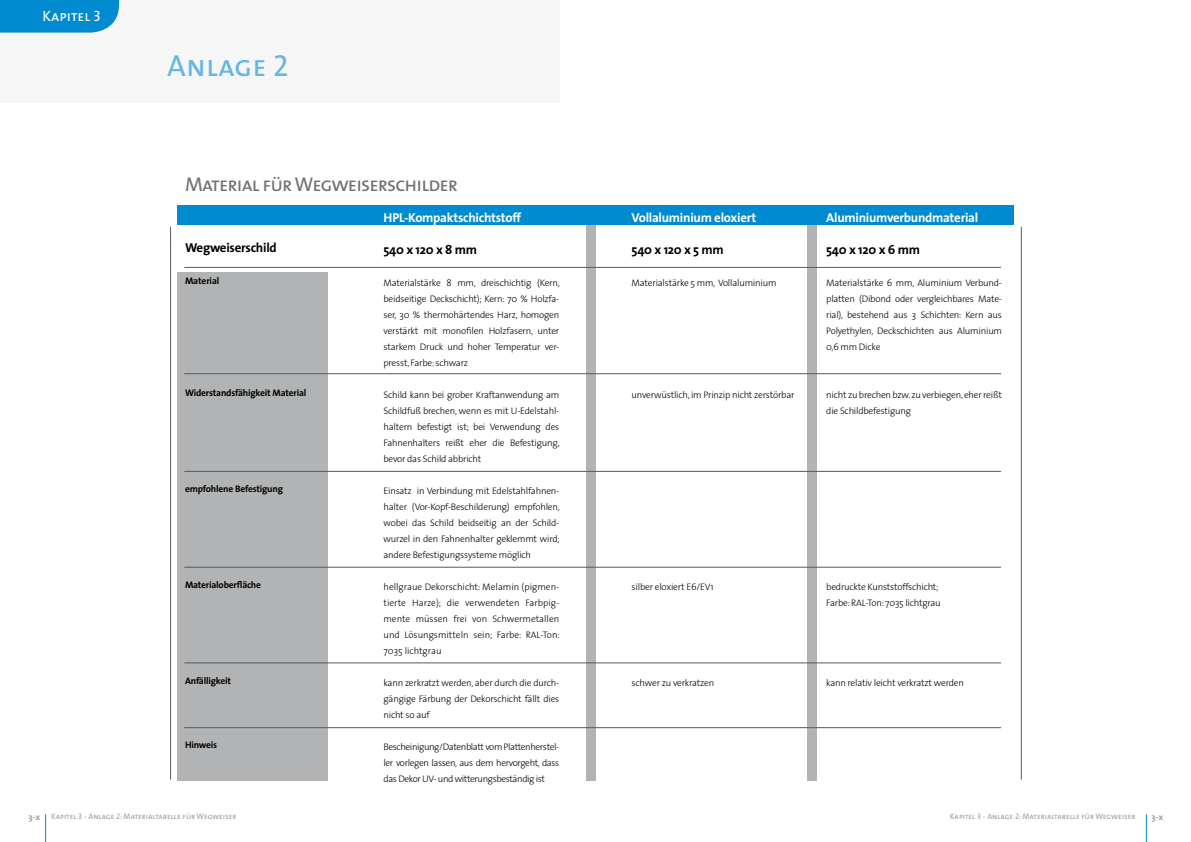
<style>
.page{position:relative;width:1191px;height:842px;background:#fff}
.page>*{position:absolute;margin:0;border:0;box-sizing:border-box;transform-origin:0 0}
.t1{font:30.5px "The Sans Caps";color:#65b7e2}
.t2{font:20px "The Sans Caps";letter-spacing:-.04em;color:#707172}
.t3{font:15px "The Sans Caps";color:#fff}
.t4{font:700 13px "The Sans";letter-spacing:-.02em;color:#fff}
.t5{font:700 13px "The Sans";letter-spacing:-.02em;color:#000}
.t6{font:300 9.5px/16px "The Sans";letter-spacing:-.02em;color:#000;text-align:justify}
.t7{font:700 9.5px "The Sans";letter-spacing:-.02em;color:#000}
.t8{font:700 9px "The Sans";color:#9c9e9f}
.t9{font:8px "The Sans Caps";color:#9c9e9f}
.s1{font-family:"The Sans";font-weight:700;font-size:9px}
</style>
<div class="page">
<svg style="left:1146px;top:814px;width:1px;height:28px"></svg>
<div style="left:807px;top:206px;width:10px;height:575px;background:#b1b3b4"></div>
<div style="left:585px;top:206px;width:10px;height:575px;background:#b1b3b4"></div>
<div style="left:177px;top:272px;width:150px;height:509px;background:#b1b3b4"></div>
<div style="left:177px;top:206px;width:836px;height:19px;background:#008bd0"></div>
<svg style="left:45px;top:814px;width:1px;height:28px"></svg>
<div style="left:0;top:0;width:559px;height:102px;background:#f6f6f6"></div>
<svg style="left:0;top:0;width:119px;height:33px;background:#0c90d1"></svg>
<hr style="left:170px;top:227px;width:1px;height:553px;background:#58585a">
<hr style="left:1020px;top:227px;width:1px;height:553px;background:#58585a">
<hr style="left:184px;top:267px;width:817px;height:1px;background:#58585a">
<hr style="left:184px;top:373px;width:817px;height:1px;background:#58585a">
<hr style="left:184px;top:471px;width:817px;height:1px;background:#58585a">
<hr style="left:184px;top:567px;width:817px;height:1px;background:#58585a">
<hr style="left:184px;top:662px;width:817px;height:1px;background:#58585a">
<hr style="left:184px;top:727px;width:817px;height:1px;background:#58585a">
<h3 class="t3" style="left:43px;top:3px;width:60px">Kapitel 3</h3>
<h1 class="t1" style="left:167px;top:40px;width:123px">Anlage 2</h1>
<h2 class="t2" style="left:185px;top:168px;width:275px">Material für Wegweiserschilder</h2>
<h3 class="t5" style="left:185px;top:236px;width:93px">Wegweiserschild</h3>
<p class="t7" style="left:185px;top:272px;width:36px">Material</p>
<p class="t7" style="left:185px;top:384px;width:123px">Widerstandsfähigkeit Material</p>
<p class="t7" style="left:185px;top:480px;width:99px">empfohlene Befestigung</p>
<p class="t7" style="left:185px;top:576px;width:78px">Materialoberfläche</p>
<p class="t7" style="left:185px;top:672px;width:47px">Anfälligkeit</p>
<p class="t7" style="left:185px;top:736px;width:34px">Hinweis</p>
<h3 class="t4" style="left:383px;top:207px;width:139px">HPL-Kompaktschichtstoff</h3>
<h3 class="t5" style="left:383px;top:239px;width:95px">540 x 120 x 8 mm</h3>
<p class="t6" style="left:383px;top:274px;width:178px">Materialstärke 8 mm, dreischichtig (Kern, beidseitige Deckschicht); Kern: 70 % Holzfa&shy;ser, 30 % thermohärtendes Harz, homogen verstärkt mit monofilen Holzfasern, unter starkem Druck und hoher Temperatur ver&shy;presst, Farbe: schwarz</p>
<p class="t6" style="left:383px;top:386px;width:178px">Schild kann bei grober Kraftanwendung am Schildfuß brechen, wenn es mit U-Edelstahl&shy;haltern befestigt ist; bei Verwendung des Fahnenhalters reißt eher die Befestigung, bevor das Schild abbricht</p>
<p class="t6" style="left:383px;top:482px;width:178px">Einsatz in Verbindung mit Edelstahlfahnen&shy;halter (Vor-Kopf-Beschilderung) empfohlen, wobei das Schild beidseitig an der Schild&shy;wurzel in den Fahnenhalter geklemmt wird; andere Befestigungssysteme möglich</p>
<p class="t6" style="left:383px;top:578px;width:178px">hellgraue Dekorschicht: Melamin (pigmen&shy;tierte Harze); die verwendeten Farbpig&shy;mente müssen frei von Schwermetallen und Lösungsmitteln sein; Farbe: RAL-Ton:<br>7035 lichtgrau</p>
<p class="t6" style="left:383px;top:674px;width:177px">kann zerkratzt werden, aber durch die durch&shy;gängige Färbung der Dekorschicht fällt dies nicht so auf</p>
<p class="t6" style="left:383px;top:738px;width:177px">Bescheinigung/Datenblatt vom Plattenherstel&shy;ler vorlegen lassen, aus dem hervorgeht, dass das Dekor UV- und witterungsbeständig ist</p>
<h3 class="t4" style="left:631px;top:207px;width:126px">Vollaluminium eloxiert</h3>
<h3 class="t5" style="left:631px;top:239px;width:94px">540 x 120 x 5 mm</h3>
<p class="t6" style="left:631px;top:274px;width:146px">Materialstärke 5 mm, Vollaluminium</p>
<p class="t6" style="left:631px;top:386px;width:164px">unverwüstlich, im Prinzip nicht zerstörbar</p>
<h3 class="t4" style="left:826px;top:206px;width:153px">Aluminiumverbundmaterial</h3>
<h3 class="t5" style="left:826px;top:238px;width:95px">540 x 120 x 6 mm</h3>
<p class="t6" style="left:826px;top:274px;width:177px">Materialstärke 6 mm, Aluminium Verbund&shy;platten (Dibond oder vergleichbares Mate&shy;rial), bestehend aus 3 Schichten: Kern aus Polyethylen, Deckschichten aus Aluminium 0,6 mm Dicke</p>
<p class="t6" style="left:826px;top:386px;width:177px">nicht zu brechen bzw. zu verbiegen, eher reißt die Schildbefestigung</p>
<p class="t6" style="left:631px;top:578px;width:83px">silber eloxiert E6/EV1</p>
<p class="t6" style="left:631px;top:674px;width:84px">schwer zu verkratzen</p>
<p class="t6" style="left:826px;top:578px;width:116px">bedruckte Kunststoffschicht;<br>Farbe: RAL-Ton: 7035 lichtgrau</p>
<p class="t6" style="left:826px;top:674px;width:139px">kann relativ leicht verkratzt werden</p>
<p class="t9" style="left:28px;top:810px;width:210px"><span class="s1">3-x</span> Kapitel 3 - Anlage 2: Materialtabelle für Wegweiser</p>
<p class="t9" style="left:950px;top:810px;width:187px">Kapitel 3 - Anlage 2: Materialtabelle für Wegweiser</p>
<p class="t8" style="left:1151px;top:809px;width:13px">3-x</p>
</div>
